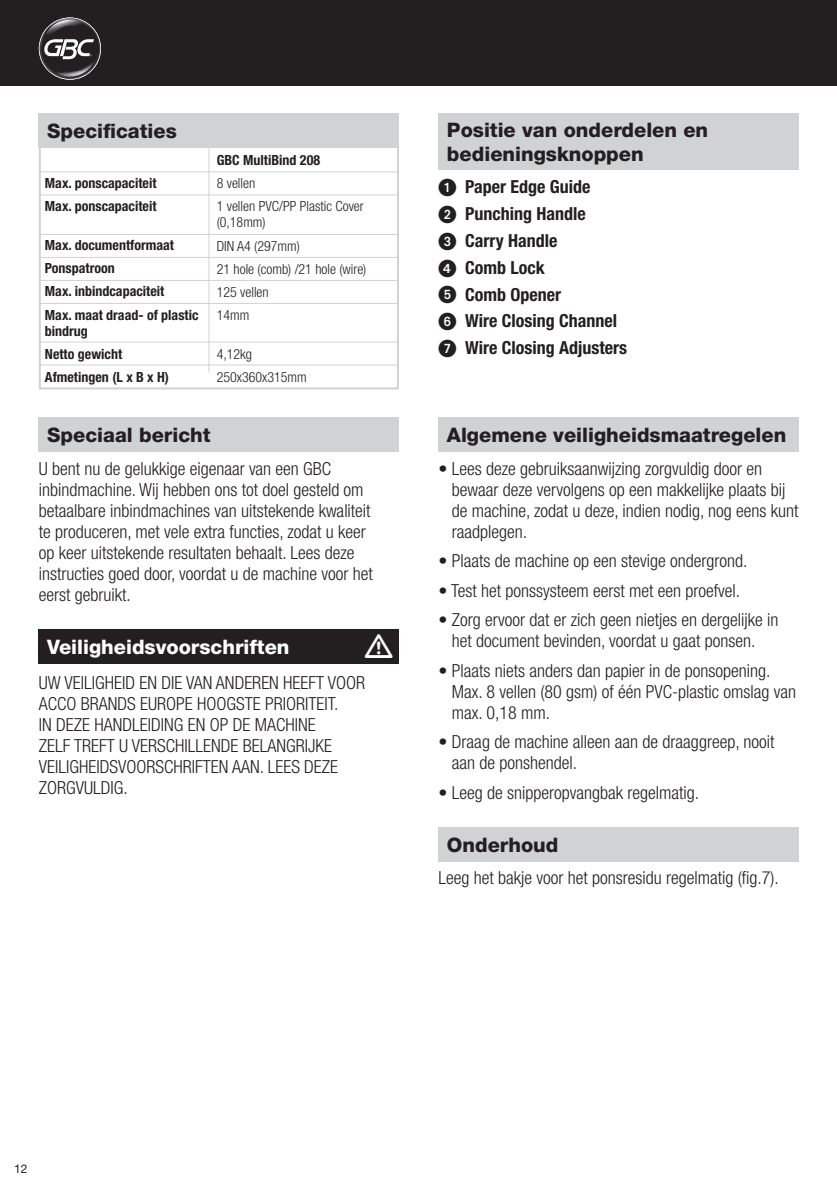
<style>
.page{position:relative;width:837px;height:1192px;background:#fff}
.page>*{position:absolute;margin:0;border:0;box-sizing:border-box;transform-origin:0 0}
.t1{font:800 20px/24px "Helvetica Neue";color:#231f20}
.t2{font:800 20px "Helvetica Neue";color:#fff}
.t3{font:300 condensed 18px/21px "Helvetica Neue";color:#231f20}
.t4{font:700 condensed 18px/26.8px "Helvetica Neue";color:#231f20}
.t5{font:700 condensed 14px/23px "Helvetica Neue";color:#231f20}
.t6{font:300 condensed 14px/23px "Helvetica Neue";color:#231f20}
.t7{font:12px "Helvetica Neue";color:#231f20}
.s1{font-family:"European Pi One";font-weight:400;font-stretch:normal}
</style>
<div class="page">
<div style="left:0;top:0;width:837px;height:85px;background:#231f20"></div>
<div style="left:39px;top:418px;width:360px;height:34px;background:#d1d2d4"></div>
<div style="left:39px;top:629px;width:360px;height:34px;background:#231f20"></div>
<div style="left:439px;top:114px;width:360px;height:56px;background:#d1d2d4"></div>
<svg style="left:39px;top:17px;width:62px;height:63px"></svg>
<img style="left:54px;top:59px;width:41px;height:17px">
<img style="left:66px;top:69px;width:23px;height:8px">
<div style="left:39px;top:114px;width:360px;height:275px;border:2px solid #d1d2d4"></div>
<div style="left:39px;top:114px;width:360px;height:34px;background:#d1d2d4"></div>
<hr style="left:208px;top:142px;width:1px;height:231px;background:#d1d2d4">
<hr style="left:40px;top:194px;width:359px;height:1px;background:#d1d2d4">
<hr style="left:40px;top:171px;width:359px;height:1px;background:#d1d2d4">
<hr style="left:40px;top:257px;width:359px;height:1px;background:#d1d2d4">
<hr style="left:40px;top:234px;width:359px;height:1px;background:#d1d2d4">
<hr style="left:40px;top:303px;width:359px;height:1px;background:#d1d2d4">
<hr style="left:40px;top:364px;width:359px;height:1px;background:#d1d2d4">
<hr style="left:40px;top:280px;width:359px;height:1px;background:#d1d2d4">
<hr style="left:40px;top:341px;width:359px;height:1px;background:#d1d2d4">
<div style="left:439px;top:418px;width:360px;height:34px;background:#d1d2d4"></div>
<div style="left:439px;top:827px;width:360px;height:34px;background:#d1d2d4"></div>
<p class="t1" style="left:47px;top:119px;width:131px">Specificaties</p>
<p class="t5" style="left:45px;top:171px;width:113px">Max. ponscapaciteit<br>Max. ponscapaciteit</p>
<p class="t5" style="left:45px;top:234px;width:155px">Max. documentformaat<br>Ponspatroon<br>Max. inbindcapaciteit<br>Max. maat draad- of plastic</p>
<p class="t5" style="left:45px;top:319px;width:126px">bindrug<br>Netto gewicht<br>Afmetingen (L x B x H)</p>
<p class="t5" style="left:217px;top:149px;width:105px">GBC MultiBind 208</p>
<p class="t6" style="left:217px;top:172px;width:149px">8 vellen<br>1 vellen PVC/PP Plastic Cover</p>
<p class="t6" style="left:217px;top:211px;width:151px">(0,18mm)<br>DIN A4 (297mm)<br>21 hole (comb) /21 hole (wire)<br>125 vellen<br>14mm</p>
<p class="t6" style="left:217px;top:342px;width:92px">4,12kg<br>250x360x315mm</p>
<p class="t1" style="left:47px;top:423px;width:165px">Speciaal bericht</p>
<p class="t3" style="left:39px;top:458px;width:335px">U bent nu de gelukkige eigenaar van een GBC inbindmachine. Wij hebben ons tot doel gesteld om betaalbare inbindmachines van uitstekende kwaliteit te produceren, met vele extra functies, zodat u keer op keer uitstekende resultaten behaalt. Lees deze instructies goed door, voordat u de machine voor het eerst gebruikt.</p>
<p class="t2" style="left:47px;top:635px;width:244px">Veiligheidsvoorschriften</p>
<p class="t3" style="left:39px;top:672px;width:328px">UW VEILIGHEID EN DIE VAN ANDEREN HEEFT VOOR ACCO BRANDS EUROPE HOOGSTE PRIORITEIT.<br>IN DEZE HANDLEIDING EN OP DE MACHINE<br>ZELF TREFT U VERSCHILLENDE BELANGRIJKE VEILIGHEIDSVOORSCHRIFTEN AAN. LEES DEZE ZORGVULDIG.</p>
<p class="t1" style="left:447px;top:118px;width:263px">Positie van onderdelen en bedieningsknoppen</p>
<p class="t4" style="left:439px;top:173px;width:190px"><span class="s1">1</span> Paper Edge Guide<br><span class="s1">2</span> Punching Handle<br><span class="s1">3</span> Carry Handle<br><span class="s1">4</span> Comb Lock<br><span class="s1">5</span> Comb Opener<br><span class="s1">6</span> Wire Closing Channel<br><span class="s1">7</span> Wire Closing Adjusters</p>
<p class="t1" style="left:447px;top:423px;width:341px">Algemene veiligheidsmaatregelen</p>
<p class="t3" style="left:452px;top:458px;width:348px;text-indent:-13px">• Lees deze gebruiksaanwijzing zorgvuldig door en bewaar deze vervolgens op een makkelijke plaats bij de machine, zodat u deze, indien nodig, nog eens kunt raadplegen.</p>
<p class="t3" style="left:439px;top:550px;width:310px">• Plaats de machine op een stevige ondergrond.</p>
<p class="t3" style="left:439px;top:580px;width:303px">• Test het ponssysteem eerst met een proefvel.</p>
<p class="t3" style="left:439px;top:609px;width:341px;text-align:center">• Zorg ervoor dat er zich geen nietjes en dergelijke in het document bevinden, voordat u gaat ponsen.</p>
<p class="t3" style="left:452px;top:660px;width:346px;text-indent:-13px">• Plaats niets anders dan papier in de ponsopening.<br>Max. 8 vellen (80 gsm) of één PVC-plastic omslag van max. 0,18 mm.</p>
<p class="t3" style="left:452px;top:731px;width:324px;text-indent:-13px">• Draag de machine alleen aan de draaggreep, nooit aan de ponshendel.</p>
<p class="t3" style="left:439px;top:782px;width:262px">• Leeg de snipperopvangbak regelmatig.</p>
<p class="t1" style="left:447px;top:832px;width:113px">Onderhoud</p>
<p class="t3" style="left:439px;top:867px;width:342px">Leeg het bakje voor het ponsresidu regelmatig (fig.7).</p>
<p class="t7" style="left:14px;top:1161px;width:15px">12</p>
</div>
